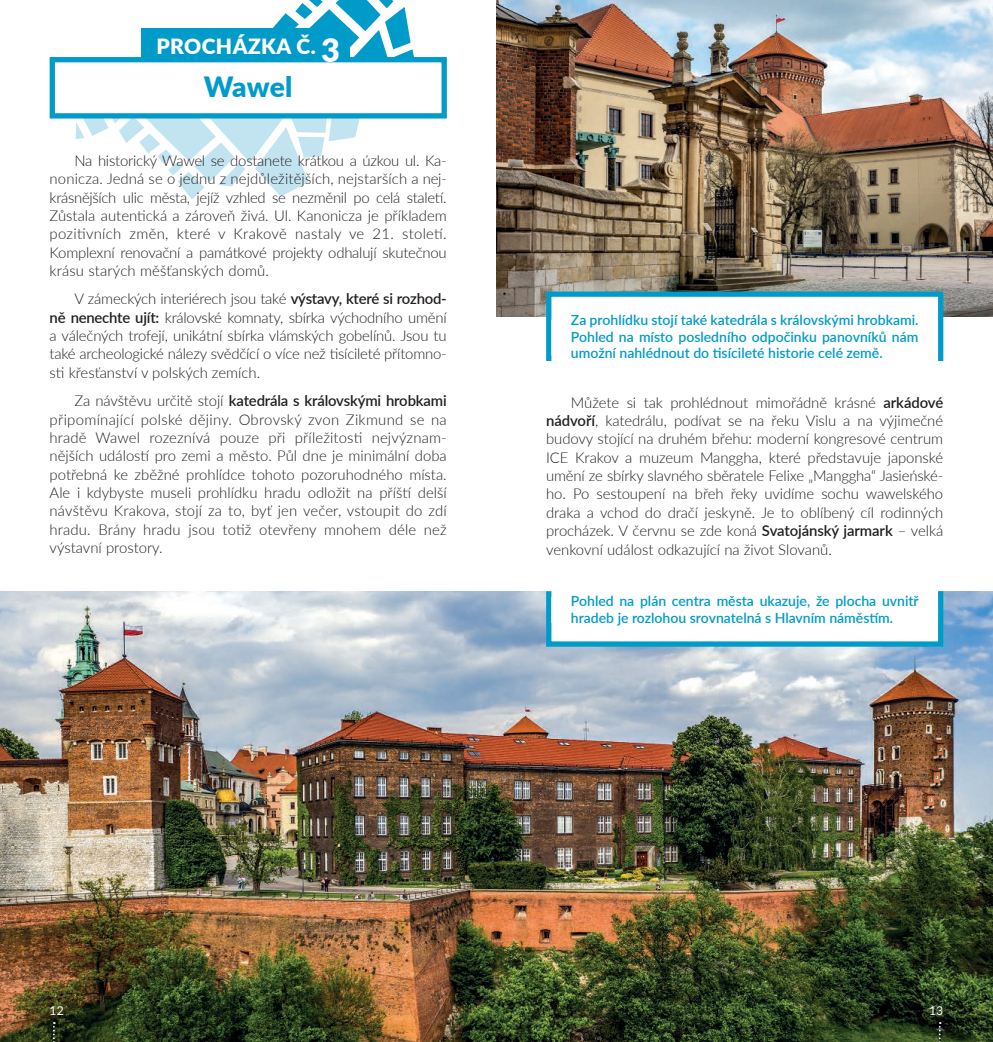
<style>
.page{position:relative;width:993px;height:1042px;background:#fff}
.page>*{position:absolute;margin:0;border:0;box-sizing:border-box;transform-origin:0 0}
.t1{font:900 28px "Lato";letter-spacing:.005em;color:#009bc8}
.t2{font:900 21px "Lato";letter-spacing:.02em;color:#fff}
.t3{font:300 14.88px/18.4px "Lato";color:#231f20;text-align:justify}
.t4{font:600 14px/16.8px "Lato";color:#009bc8}
.t5{font:12.25px "Lato";color:#fff}
.s1{font-size:32.38px}
.s2{font-weight:600}
</style>
<div class="page">
<img style="left:496px;top:0;width:496px;height:316px">
<img style="left:0;top:592px;width:992px;height:450px">
<svg style="left:49px;top:0;width:398px;height:199px"></svg>
<svg style="left:543px;top:591px;width:402px;height:58px"></svg>
<svg style="left:543px;top:289px;width:402px;height:72px"></svg>
<div style="left:141px;top:29px;width:208px;height:33px;background:#009bc8"></div>
<svg style="left:53px;top:1022px;width:2px;height:20px"></svg>
<svg style="left:938px;top:1022px;width:2px;height:20px"></svg>
<h2 class="t2" style="left:156px;top:31px;width:185px">PROCHÁZKA Č. <span class="s1">3</span></h2>
<h1 class="t1" style="left:204px;top:66px;width:90px">Wawel</h1>
<p class="t3" style="left:50px;top:151px;width:398px;text-indent:25px">Na historický Wawel se dostanete krátkou a úzkou ul. Ka&shy;nonicza. Jedná se o jednu z nejdůležitějších, nejstarších a nej&shy;krásnějších ulic města, jejíž vzhled se nezměnil po celá staletí.<br>Zůstala autentická a zároveň živá. Ul. Kanonicza je příkladem pozitivních změn, které v Krakově nastaly ve 21. století.<br>Komplexní renovační a památkové projekty odhalují skutečnou krásu starých měšťanských domů.</p>
<p class="t3" style="left:50px;top:289px;width:398px;text-indent:25px">V zámeckých interiérech jsou také <span class="s2">výstavy, které si rozhod&shy;ně nenechte ujít:</span> královské komnaty, sbírka východního umění a válečných trofejí, unikátní sbírka vlámských gobelínů. Jsou tu také archeologické nálezy svědčící o více než tisícileté přítomno&shy;sti křesťanství v polských zemích.</p>
<p class="t3" style="left:50px;top:391px;width:398px;text-indent:25px">Za návštěvu určitě stojí <span class="s2">katedrála s královskými hrobkami </span>připomínající polské dějiny. Obrovský zvon Zikmund se na hradě Wawel rozeznívá pouze při příležitosti nejvýznam&shy;nějších událostí pro zemi a město. Půl dne je minimální doba potřebná ke zběžné prohlídce tohoto pozoruhodného místa.<br>Ale i kdybyste museli prohlídku hradu odložit na příští delší návštěvu Krakova, stojí za to, byť jen večer, vstoupit do zdí hradu. Brány hradu jsou totiž otevřeny mnohem déle než výstavní prostory.</p>
<p class="t3" style="left:546px;top:392px;width:398px;text-indent:25px">Můžete si tak prohlédnout mimořádně krásné <span class="s2">arkádové nádvoří</span>, katedrálu, podívat se na řeku Vislu a na výjimečné budovy stojící na druhém břehu: moderní kongresové centrum ICE Krakov a muzeum Manggha, které představuje japonské umění ze sbírky slavného sběratele Felixe „Manggha“ Jasieńské&shy;ho. Po sestoupení na břeh řeky uvidíme sochu wawelského draka a vchod do dračí jeskyně. Je to oblíbený cíl rodinných procházek. V červnu se zde koná <span class="s2">Svatojánský jarmark</span> – velká venkovní událost odkazující na život Slovanů.</p>
<p class="t4" style="left:570px;top:311px;width:349px;text-align:justify">Za prohlídku stojí také katedrála s královskými hrobkami.<br>Pohled na místo posledního odpočinku panovníků nám umožní nahlédnout do tisícileté historie celé země.</p>
<p class="t4" style="left:570px;top:592px;width:349px">Pohled na plán centra města ukazuje, že plocha uvnitř hradeb je rozlohou srovnatelná s Hlavním náměstím.</p>
<p class="t5" style="left:50px;top:1001px;width:16px">12</p>
<p class="t5" style="left:928px;top:1001px;width:16px">13</p>
</div>
